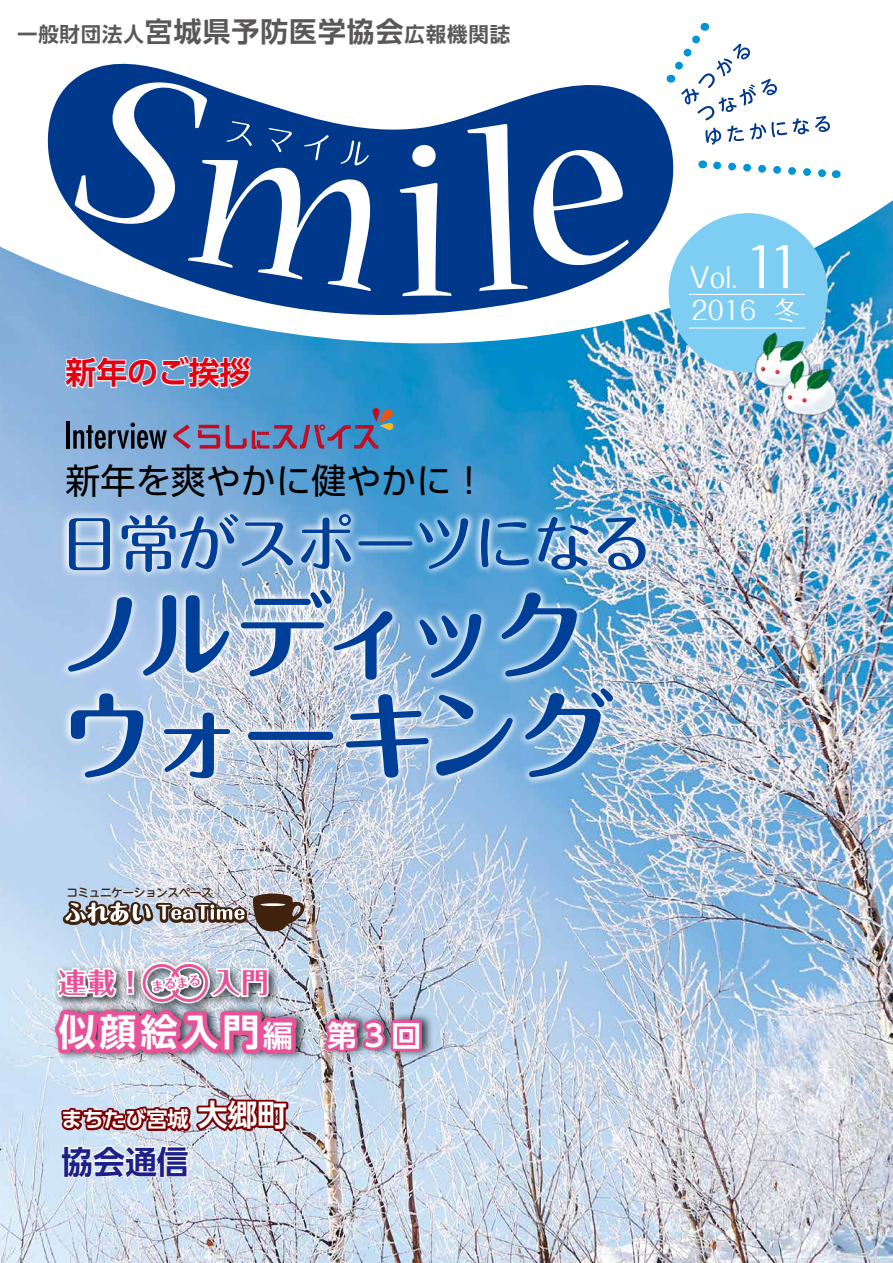
<style>
.page{position:relative;width:893px;height:1263px;background:#fff}
.page>*{position:absolute;margin:0;border:0;box-sizing:border-box;transform-origin:0 0}
.t1{font:700 95.7px/100.5px "Maru Fo Pro";letter-spacing:-.065em;color:#003f98}
.t2{font:500 61.65px "Maru Fo Pro";letter-spacing:-.04em;color:#003f98}
.t3{font:700 37.2px "UD Shin Go Pro De";letter-spacing:.1em;color:#fff}
.t4{font:35.1px "UD Shin Go Pro";color:#000}
.t5{font:700 31.95px "UD Shin Go Pro De";color:#1d2088}
.t6{font:700 30.9px "UD Shin Go Pro De";color:#e60012}
.t7{font:27.9px "Folk Pro";color:#fff}
.t8{font:700 27.75px "Folk Pro";color:#e85298}
.t9{font:25.65px "Folk Pro";color:#fff}
.t10{font:700 21.3px "UD Shin Go Pro De";color:#fff}
.t11{font:700 20.55px "UD Shin Go Pro De";letter-spacing:.04em;color:#595757}
.t12{font:700 12px "Folk Pro";color:#e85298}
.t13{font:500 11.7px "UD Shin M Go Pro";letter-spacing:-.04em;color:#41220f}
.s1{font-size:27.75px}
.s2{font-family:"Rodin Pro B";font-weight:400;font-size:42.75px}
.s3{font-size:29.7px}
.s4{font-size:55.35px}
</style>
<div class="page">
<img style="left:0;top:497px;width:893px;height:766px">
<img style="left:0;top:160px;width:893px;height:337px">
<svg style="left:63px;top:354px;width:190px;height:36px"></svg>
<div style="left:668px;top:213px;width:160px;height:160px;background:#7ecef4;border-radius:50%"></div>
<hr style="left:689px;top:294px;width:116px;height:1px;background:#fff">
<hr style="left:689px;top:328px;width:116px;height:1px;background:#fff">
<svg style="left:63px;top:893px;width:242px;height:38px;background:#9e999b"></svg>
<svg style="left:709px;top:160px;width:128px;height:22px"></svg>
<hr style="left:66px;top:421px;width:4px;height:28px;background:#000">
<svg style="left:73px;top:423px;width:94px;height:26px;background:#526e89"></svg>
<svg style="left:173px;top:424px;width:18px;height:25px"></svg>
<svg style="left:198px;top:425px;width:22px;height:24px"></svg>
<svg style="left:226px;top:409px;width:167px;height:40px;background:#5f7fac"></svg>
<svg style="left:372px;top:408px;width:8px;height:14px"></svg>
<svg style="left:43px;top:63px;width:638px;height:257px;fill:#00388b"></svg>
<svg style="left:815px;top:116px;width:15px;height:16px"></svg>
<svg style="left:668px;top:22px;width:141px;height:123px"></svg>
<svg style="left:61px;top:507px;width:592px;height:279px;background:#aac9e3"></svg>
<div style="left:52px;top:1002px;width:382px;height:60px;background:#000;opacity:.75"></div>
<svg style="left:46px;top:957px;width:255px;height:223px;background:#cab0c4"></svg>
<img style="left:320px;top:1015px;width:105px;height:40px">
<img style="left:755px;top:332px;width:84px;height:84px">
<p class="t11" style="left:17px;top:18px;width:495px">一般財団法人<span class="s1">宮城県予防医学協会</span>広報機関誌</p>
<h3 class="t6" style="left:66px;top:347px;width:186px">新年のご挨拶</h3>
<h3 class="t4" style="left:66px;top:452px;width:422px">新年を爽やかに健やかに！</h3>
<h2 class="t2" style="left:59px;top:494px;width:596px">日常がスポーツになる</h2>
<h1 class="t1" style="left:59px;top:574px;width:556px">ノルディックウォーキング</h1>
<p class="t13" style="left:66px;top:883px;width:148px">コミュニケーションスペース</p>
<h3 class="t8" style="left:59px;top:959px;width:212px">連載！<span class="s2">○○</span>入門</h3>
<p class="t12" style="left:150px;top:976px;width:51px;rotate:-8deg">まるまる</p>
<h3 class="t3" style="left:59px;top:1001px;width:364px">似顔絵入門<span class="s3">編 第3回</span></h3>
<p class="t10" style="left:61px;top:1102px;width:227px">まちたび宮城<span class="s3">大郷町</span></p>
<h3 class="t5" style="left:61px;top:1135px;width:129px">協会通信</h3>
<h3 class="t7" style="left:689px;top:254px;width:115px">Vol. <span class="s4">11</span></h3>
<p class="t9" style="left:692px;top:289px;width:135px">2016 冬　</p>
</div>
